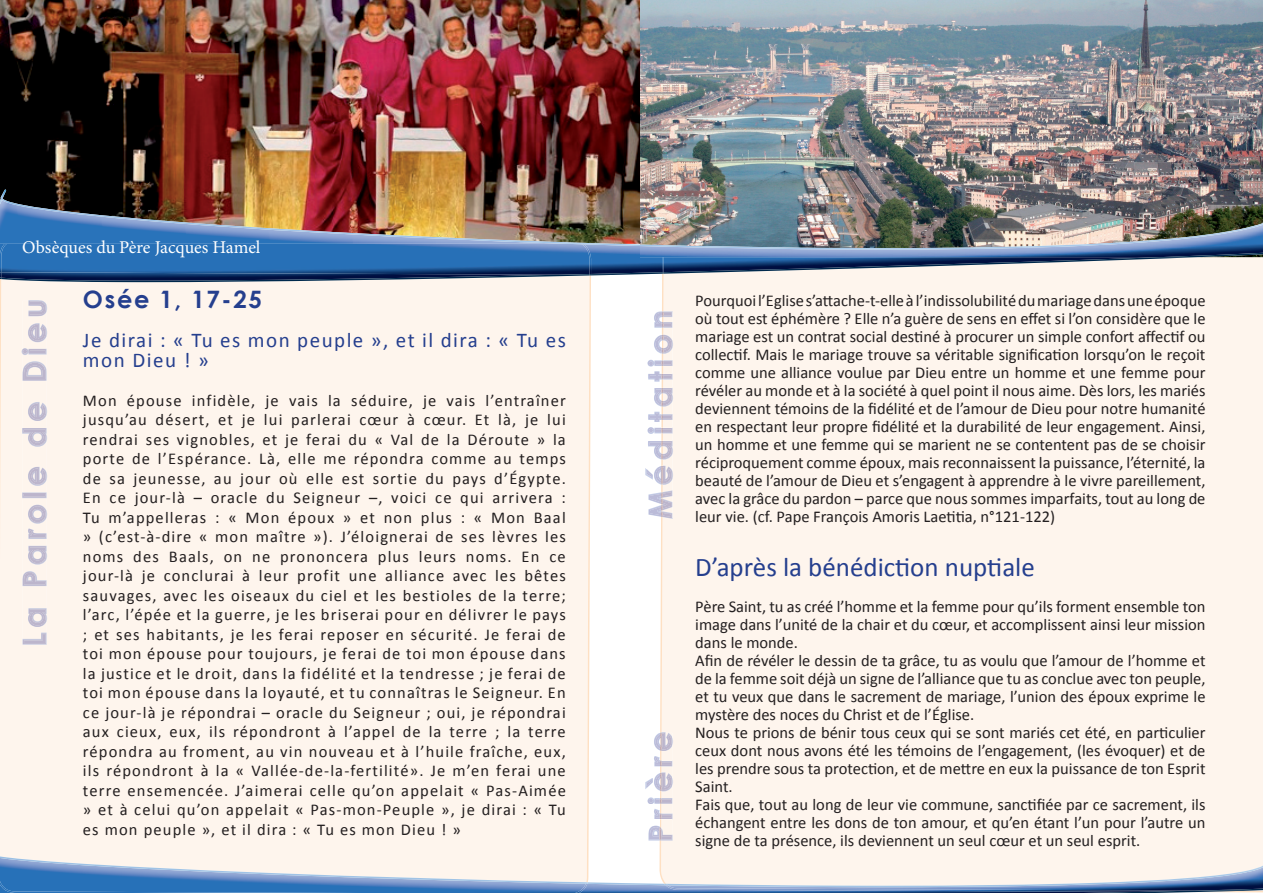
<style>
.page{position:relative;width:1263px;height:893px;background:#fff}
.page>*{position:absolute;margin:0;border:0;box-sizing:border-box;transform-origin:0 0}
.t1{font:700 31.5px "Century Gothic";letter-spacing:.16em;color:#bcb5cc}
.t2{font:700 31.5px "Century Gothic";letter-spacing:.16em;color:#bbbbd8}
.t3{font:27px "Calibri";color:#253f8e}
.t4{font:700 24px "Century Gothic";letter-spacing:.07em;color:#253f8e}
.t5{font:21px/19.5px "Calibri";letter-spacing:.07em;color:#253f8e}
.t6{font:18px "Minion Pro";color:#fff}
.t7{font:16.5px/18px "Calibri";color:#231f20;text-align:justify}
</style>
<div class="page">
<div style="left:659px;top:274px;width:604px;height:618px;background:#fef5ed"></div>
<div style="left:0;top:279px;width:591px;height:602px;background:#fef5ed"></div>
<svg style="left:22px;top:300px;width:25px;height:345px;background:#f2ecea"></svg>
<img style="left:0;top:881px;width:1194px;height:12px">
<img style="left:666px;top:866px;width:597px;height:25px">
<img style="left:664px;top:884px;width:579px;height:8px">
<img style="left:0;top:856px;width:586px;height:28px">
<svg style="left:645px;top:311px;width:28px;height:208px"></svg>
<img style="left:0;top:0;width:640px;height:244px">
<img style="left:640px;top:0;width:623px;height:223px">
<img style="left:591px;top:246px;width:71px;height:26px">
<img style="left:1px;top:279px;width:589px;height:3px">
<img style="left:0;top:244px;width:591px;height:35px">
<img style="left:584px;top:244px;width:56px;height:2px">
<svg style="left:567px;top:244px;width:17px;height:1px"></svg>
<img style="left:591px;top:272px;width:71px;height:3px">
<img style="left:664px;top:257px;width:534px;height:17px">
<svg style="left:662px;top:257px;width:2px;height:17px"></svg>
<img style="left:558px;top:274px;width:31px;height:1px">
<svg style="left:589px;top:274px;width:23px;height:2px"></svg>
<img style="left:0;top:190px;width:614px;height:54px">
<img style="left:640px;top:223px;width:623px;height:34px">
<svg style="left:645px;top:732px;width:28px;height:109px"></svg>
<p class="t6" style="left:22px;top:235px;width:240px">Obsèques du Père Jacques Hamel</p>
<h1 class="t1" style="left:11px;top:646px;width:349px;rotate:-90deg">La Parole de Dieu</h1>
<h3 class="t4" style="left:83px;top:281px;width:181px">Osée 1, 17-25</h3>
<p class="t5" style="left:83px;top:331px;width:484px">Je dirai : « Tu es mon peuple », et il dira : « Tu es mon Dieu ! »</p>
<p class="t7" style="left:83px;top:391px;width:484px;line-height:19.5px">Mon épouse infidèle, je vais la séduire, je vais l’entraîner jusqu’au désert, et je lui parlerai cœur à cœur. Et là, je lui rendrai ses vignobles, et je ferai du « Val de la Déroute » la porte de l’Espérance. Là, elle me répondra comme au temps de sa jeunesse, au jour où elle est sortie du pays d’Égypte.<br>En ce jour-là – oracle du Seigneur –, voici ce qui arrivera :<br>Tu m’appelleras : « Mon époux » et non plus : « Mon Baal » (c’est-à-dire « mon maître »). J’éloignerai de ses lèvres les noms des Baals, on ne prononcera plus leurs noms. En ce jour-là je conclurai à leur profit une alliance avec les bêtes sauvages, avec les oiseaux du ciel et les bestioles de la terre; l’arc, l’épée et la guerre, je les briserai pour en délivrer le pays ; et ses habitants, je les ferai reposer en sécurité. Je ferai de toi mon épouse pour toujours, je ferai de toi mon épouse dans la justice et le droit, dans la fidélité et la tendresse ; je ferai de toi mon épouse dans la loyauté, et tu connaîtras le Seigneur. En ce jour-là je répondrai – oracle du Seigneur ; oui, je répondrai aux cieux, eux, ils répondront à l’appel de la terre ; la terre répondra au froment, au vin nouveau et à l’huile fraîche, eux, ils répondront à la « Vallée-de-la-fertilité». Je m’en ferai une terre ensemencée. J’aimerai celle qu’on appelait « Pas-Aimée » et à celui qu’on appelait « Pas-mon-Peuple », je dirai : « Tu es mon peuple », et il dira : « Tu es mon Dieu ! »</p>
<h1 class="t2" style="left:636px;top:519px;width:210px;rotate:-90deg">Méditation</h1>
<h1 class="t1" style="left:636px;top:842px;width:112px;rotate:-90deg">Prière</h1>
<p class="t7" style="left:695px;top:291px;width:512px">Pourquoi l’Eglise s’attache-t-elle à l’indissolubilité du mariage dans une époque où tout est éphémère ? Elle n’a guère de sens en effet si l’on considère que le mariage est un contrat social destiné à procurer un simple confort affectif ou collectif. Mais le mariage trouve sa véritable signification lorsqu’on le reçoit comme une alliance voulue par Dieu entre un homme et une femme pour révéler au monde et à la société à quel point il nous aime. Dès lors, les mariés deviennent témoins de la fidélité et de l’amour de Dieu pour notre humanité en respectant leur propre fidélité et la durabilité de leur engagement. Ainsi, un homme et une femme qui se marient ne se contentent pas de se choisir réciproquement comme époux, mais reconnaissent la puissance, l’éternité, la beauté de l’amour de Dieu et s’engagent à apprendre à le vivre pareillement, avec la grâce du pardon – parce que nous sommes imparfaits, tout au long de leur vie. (cf. Pape François Amoris Laetitia, n°121-122)</p>
<h2 class="t3" style="left:695px;top:550px;width:341px">D’après la bénédiction nuptiale</h2>
<p class="t7" style="left:695px;top:597px;width:512px;text-align:left">Père Saint, tu as créé l’homme et la femme pour qu’ils forment ensemble ton image dans l’unité de la chair et du cœur, et accomplissent ainsi leur mission dans le monde.<br>Afin de révéler le dessin de ta grâce, tu as voulu que l’amour de l’homme et de la femme soit déjà un signe de l’alliance que tu as conclue avec ton peuple, et tu veux que dans le sacrement de mariage, l’union des époux exprime le mystère des noces du Christ et de l’Église.<br>Nous te prions de bénir tous ceux qui se sont mariés cet été, en particulier ceux dont nous avons été les témoins de l’engagement, (les évoquer) et de les prendre sous ta protection, et de mettre en eux la puissance de ton Esprit Saint.<br>Fais que, tout au long de leur vie commune, sanctifiée par ce sacrement, ils échangent entre les dons de ton amour, et qu’en étant l’un pour l’autre un signe de ta présence, ils deviennent un seul cœur et un seul esprit.</p>
</div>
